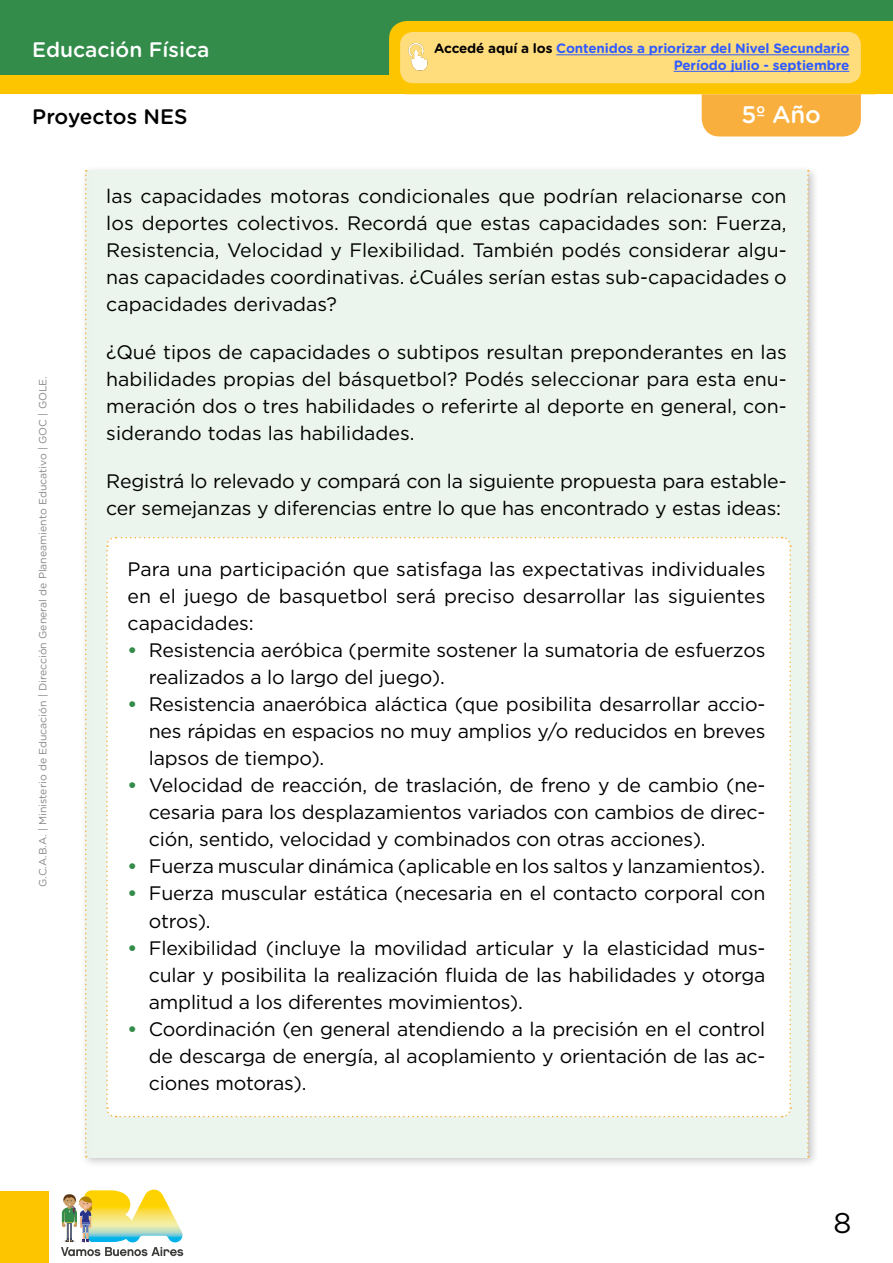
<style>
.page{position:relative;width:893px;height:1263px;background:#fff}
.page>*{position:absolute;margin:0;border:0;box-sizing:border-box;transform-origin:0 0}
.t1{font:28.5px "Gotham Rounded";color:#000}
.t2{font:500 24px "Gotham Rounded";color:#fff}
.t3{font:500 21px "Gotham Rounded";color:#fff}
.t4{font:500 21px "Gotham Rounded";color:#000}
.t5{font:19.5px/27px "Gotham";letter-spacing:-.01em;color:#000;text-align:justify}
.t6{font:700 13.5px/16.5px "Gotham Rounded";letter-spacing:-.01em;color:#305cff;text-align:right}
.t7{font:10.5px "Gotham Rounded";color:#878787}
.s1{color:#000}
.s2{font-weight:700;color:#338c4a}
</style>
<div class="page">
<div style="left:0;top:0;width:893px;height:78px;background:#338c4a"></div>
<div style="left:0;top:1191px;width:48px;height:72px;background:#fdc500"></div>
<svg style="left:61px;top:1189px;width:122px;height:67px"></svg>
<div style="left:0;top:75px;width:893px;height:19px;background:#fdc500"></div>
<svg style="left:389px;top:21px;width:504px;height:115px"></svg>
<div style="left:400px;top:32px;width:461px;height:51px;background:#ffdc7c;border-radius:13px"></div>
<img style="left:400px;top:33px;width:28px;height:48px">
<hr style="left:556px;top:54px;width:293px;height:1px;background:#305cff">
<hr style="left:674px;top:71px;width:175px;height:1px;background:#305cff">
<div style="left:85px;top:170px;width:723px;height:987px;background:#ebf4ed"></div>
<div style="left:81px;top:166px;width:16px;height:1001px;background:#000;opacity:.22"></div>
<svg style="left:85px;top:170px;width:2px;height:987px"></svg>
<div style="left:803px;top:166px;width:16px;height:1001px;background:#000;opacity:.22"></div>
<svg style="left:807px;top:170px;width:2px;height:987px"></svg>
<div style="left:106px;top:536px;width:686px;height:582px;background:#fff"></div>
<p class="t3" style="left:32px;top:35px;width:179px">Educación Física</p>
<p class="t4" style="left:32px;top:101px;width:157px">Proyectos NES</p>
<p class="t6" style="left:434px;top:40px;width:417px"><span class="s1">Accedé aquí a los</span> Contenidos a priorizar del Nivel Secundario<br>Período julio - septiembre</p>
<p class="t2" style="left:741px;top:97px;width:81px">5º Año</p>
<p class="t7" style="left:36px;top:887px;width:512px;rotate:-90deg">G.C.A.B.A. | Ministerio de Educación | Dirección General de Planeamiento Educativo | GOC | GOLE.</p>
<p class="t5" style="left:106px;top:182px;width:682px">las capacidades motoras condicionales que podrían relacionarse con los deportes colectivos. Recordá que estas capacidades son: Fuerza, Resistencia, Velocidad y Flexibilidad. También podés considerar algu&shy;nas capacidades coordinativas. ¿Cuáles serían estas sub-capacidades o capacidades derivadas?</p>
<p class="t5" style="left:106px;top:338px;width:682px">¿Qué tipos de capacidades o subtipos resultan preponderantes en las habilidades propias del básquetbol? Podés seleccionar para esta enu&shy;meración dos o tres habilidades o referirte al deporte en general, con&shy;siderando todas las habilidades.</p>
<p class="t5" style="left:106px;top:467px;width:682px">Registrá lo relevado y compará con la siguiente propuesta para estable&shy;cer semejanzas y diferencias entre lo que has encontrado y estas ideas:</p>
<p class="t5" style="left:128px;top:555px;width:639px">Para una participación que satisfaga las expectativas individuales en el juego de basquetbol será preciso desarrollar las siguientes capacidades:</p>
<p class="t5" style="left:149px;top:636px;width:618px;text-indent:-21px"><span class="s2">•</span> Resistencia aeróbica (permite sostener la sumatoria de esfuerzos realizados a lo largo del juego).</p>
<p class="t5" style="left:149px;top:691px;width:618px;text-indent:-21px"><span class="s2">•</span> Resistencia anaeróbica aláctica (que posibilita desarrollar accio&shy;nes rápidas en espacios no muy amplios y/o reducidos en breves lapsos de tiempo).</p>
<p class="t5" style="left:149px;top:772px;width:618px;text-indent:-21px"><span class="s2">•</span> Velocidad de reacción, de traslación, de freno y de cambio (ne&shy;cesaria para los desplazamientos variados con cambios de direc&shy;ción, sentido, velocidad y combinados con otras acciones).</p>
<p class="t5" style="left:128px;top:853px;width:639px"><span class="s2">•</span> Fuerza muscular dinámica (aplicable en los saltos y lanzamientos).</p>
<p class="t5" style="left:149px;top:880px;width:618px;text-indent:-21px"><span class="s2">•</span> Fuerza muscular estática (necesaria en el contacto corporal con otros).</p>
<p class="t5" style="left:149px;top:934px;width:618px;text-indent:-21px"><span class="s2">•</span> Flexibilidad (incluye la movilidad articular y la elasticidad mus&shy;cular y posibilita la realización fluida de las habilidades y otorga amplitud a los diferentes movimientos).</p>
<p class="t5" style="left:149px;top:1015px;width:618px;text-indent:-21px"><span class="s2">•</span> Coordinación (en general atendiendo a la precisión en el control de descarga de energía, al acoplamiento y orientación de las ac&shy;ciones motoras).</p>
<h1 class="t1" style="left:833px;top:1203px;width:19px">8</h1>
</div>
